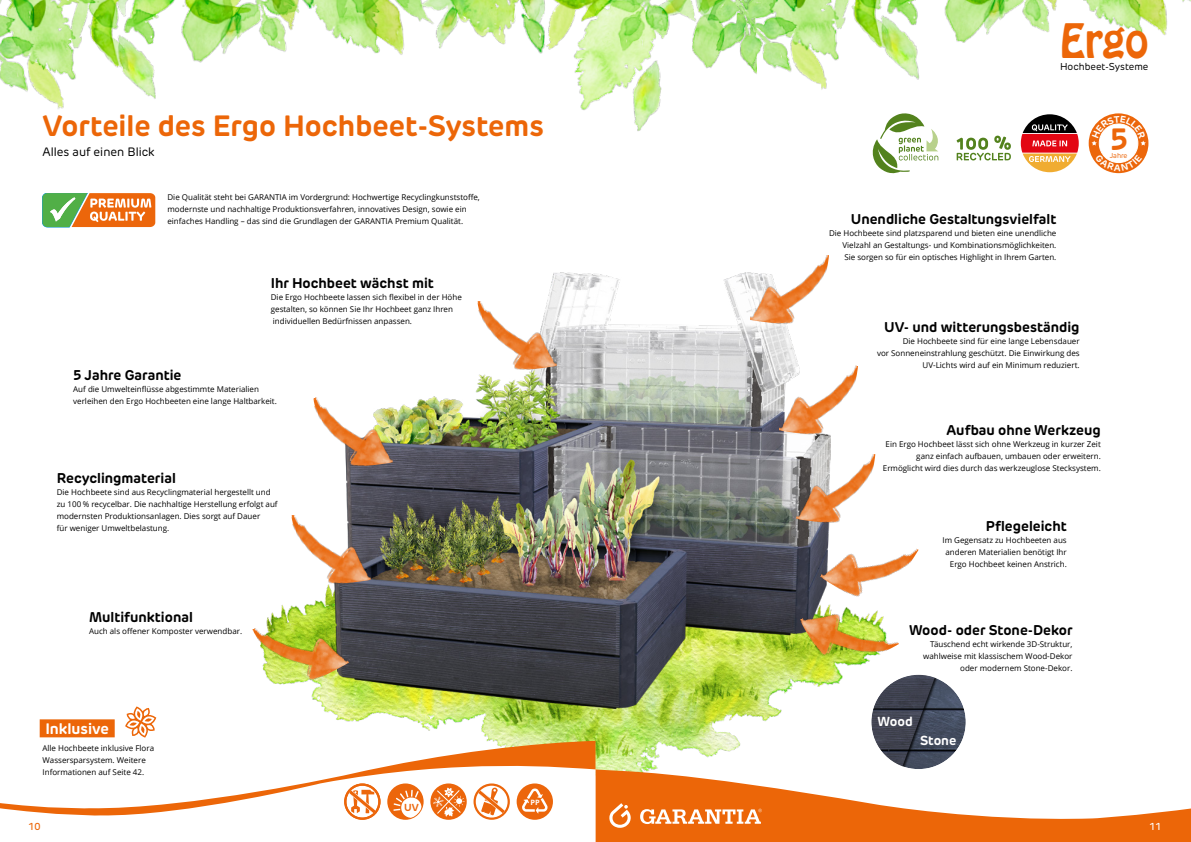
<style>
.page{position:relative;width:1191px;height:842px;background:#fff}
.page>*{position:absolute;margin:0;border:0;box-sizing:border-box;transform-origin:0 0}
.t1{font:41.8px "Hobo Std";color:#ec6608}
.t2{font:700 30.4px "New Rubrik Edge";color:#ec660a}
.t3{font:700 29px "New Rubrik Edge";color:#ec6608}
.t4{font:700 15px "New Rubrik Edge";color:#fff}
.t5{font:700 14px "New Rubrik Edge";color:#000}
.t6{font:700 13px "New Rubrik Edge";color:#fff}
.t7{font:12px "New Rubrik Edge";color:#000}
.t8{font:700 10.1px "New Rubrik Edge";color:#ec660b}
.t9{font:500 10px "New Rubrik Edge";color:#ec6608}
.t10{font:500 10px "New Rubrik Edge";color:#fff}
.t11{font:9.9px "New Rubrik Edge";color:#000}
.t12{font:8px/12px "Open Sans";color:#000}
.t13{font:700 7.4px "Open Sans";color:#fff}
.t14{font:7px "New Rubrik Edge";letter-spacing:-.01em;color:#ec660a}
</style>
<div class="page">
<img style="left:311px;top:590px;width:530px;height:179px">
<img style="left:335px;top:272px;width:496px;height:436px">
<img style="left:0;top:0;width:734px;height:131px">
<img style="left:734px;top:0;width:457px;height:148px">
<img style="left:778px;top:356px;width:80px;height:84px">
<img style="left:749px;top:255px;width:80px;height:75px">
<img style="left:477px;top:292px;width:80px;height:84px">
<img style="left:313px;top:388px;width:80px;height:84px">
<img style="left:291px;top:505px;width:80px;height:85px">
<img style="left:252px;top:596px;width:97px;height:99px">
<img style="left:796px;top:445px;width:79px;height:84px">
<img style="left:819px;top:513px;width:99px;height:70px">
<img style="left:799px;top:583px;width:100px;height:97px">
<svg style="left:42px;top:193px;width:113px;height:34px;background:#c2994f"></svg>
<div style="left:40px;top:719px;width:75px;height:18px;background:#ec6608"></div>
<svg style="left:125px;top:706px;width:32px;height:32px"></svg>
<img style="left:871px;top:675px;width:94px;height:94px;border-radius:47px">
<div style="left:871px;top:674px;width:67px;height:95px;background:#000;opacity:.75"></div>
<img style="left:871px;top:675px;width:63px;height:91px">
<div style="left:867px;top:670px;width:103px;height:103px;border:4px solid #fff;border-radius:50%"></div>
<svg style="left:595px;top:769px;width:596px;height:73px;fill:#ec6608"></svg>
<svg style="left:311px;top:741px;width:284px;height:16px"></svg>
<svg style="left:0;top:757px;width:595px;height:63px"></svg>
<svg style="left:640px;top:809px;width:122px;height:15px"></svg>
<svg style="left:609px;top:803px;width:21px;height:25px"></svg>
<svg style="left:473px;top:783px;width:37px;height:37px"></svg>
<div style="left:387px;top:783px;width:36px;height:37px;background:#ec660b;border-radius:50%"></div>
<svg style="left:393px;top:790px;width:26px;height:21px"></svg>
<div style="left:401px;top:797px;width:20px;height:21px;background:#fff;border-radius:50%"></div>
<svg style="left:344px;top:783px;width:36px;height:37px"></svg>
<svg style="left:430px;top:783px;width:37px;height:37px"></svg>
<svg style="left:433px;top:787px;width:32px;height:30px"></svg>
<svg style="left:516px;top:783px;width:37px;height:37px"></svg>
<svg style="left:522px;top:788px;width:25px;height:25px"></svg>
<svg style="left:1020px;top:113px;width:59px;height:60px"></svg>
<svg style="left:956px;top:136px;width:55px;height:24px"></svg>
<svg style="left:872px;top:113px;width:71px;height:60px"></svg>
<svg style="left:1088px;top:113px;width:60px;height:60px"></svg>
<h3 class="t3" style="left:43px;top:107px;width:503px">Vorteile des Ergo Hochbeet-Systems</h3>
<h3 class="t7" style="left:43px;top:144px;width:114px">Alles auf einen Blick</h3>
<p class="t12" style="left:167px;top:191px;width:314px">Die Qualität steht bei GARANTIA im Vordergrund: Hochwertige Recyclingkunststoffe, modernste und nachhaltige Produktionsverfahren, innovatives Design, sowie ein einfaches Handling – das sind die Grundlagen der GARANTIA Premium Qualität.</p>
<h3 class="t5" style="left:271px;top:274px;width:165px">Ihr Hochbeet wächst mit</h3>
<p class="t12" style="left:271px;top:291px;width:192px">Die Ergo Hochbeete lassen sich flexibel in der Höhe gestalten, so können Sie Ihr Hochbeet ganz Ihren individuellen Bedürfnissen anpassen.</p>
<h3 class="t5" style="left:73px;top:366px;width:110px">5 Jahre Garantie</h3>
<p class="t12" style="left:73px;top:383px;width:205px">Auf die Umwelteinflüsse abgestimmte Materialien verleihen den Ergo Hochbeeten eine lange Haltbarkeit.</p>
<h3 class="t5" style="left:57px;top:469px;width:121px">Recyclingmaterial</h3>
<p class="t12" style="left:57px;top:486px;width:222px">Die Hochbeete sind aus Recyclingmaterial hergestellt und zu 100 % recycelbar. Die nachhaltige Herstellung erfolgt auf modernsten Produktionsanlagen. Dies sorgt auf Dauer<br>für weniger Umweltbelastung.</p>
<h3 class="t5" style="left:89px;top:608px;width:105px">Multifunktional</h3>
<p class="t12" style="left:89px;top:625px;width:155px">Auch als offener Komposter verwendbar.</p>
<h3 class="t4" style="left:45px;top:719px;width:65px">Inklusive</h3>
<p class="t12" style="left:43px;top:742px;width:113px">Alle Hochbeete inklusive Flora<br>Wassersparsystem. Weitere<br>Informationen auf Seite 42.</p>
<p class="t8" style="left:404px;top:801px;width:16px">UV</p>
<p class="t13" style="left:530px;top:797px;width:11px">PP</p>
<h1 class="t1" style="left:1060px;top:12px;width:90px">Ergo</h1>
<p class="t11" style="left:1060px;top:61px;width:90px">Hochbeet-Systeme</p>
<h2 class="t2" style="left:1109px;top:120px;width:20px">5</h2>
<h3 class="t5" style="left:851px;top:211px;width:207px">Unendliche Gestaltungsvielfalt</h3>
<p class="t12" style="left:842px;top:227px;width:215px;text-align:justify;text-indent:-13px">Die Hochbeete sind platzsparend und bieten eine unendliche Vielzahl an Gestaltungs- und Kombinationsmöglichkeiten.<br>Sie sorgen so für ein optisches Highlight in Ihrem Garten.</p>
<p class="t14" style="left:1109px;top:151px;width:19px">Jahre</p>
<h3 class="t5" style="left:884px;top:318px;width:197px">UV- und witterungsbeständig</h3>
<p class="t12" style="left:877px;top:335px;width:204px;text-align:right">Die Hochbeete sind für eine lange Lebensdauer<br>vor Sonneneinstrahlung geschützt. Die Einwirkung des<br>UV-Lichts wird auf ein Minimum reduziert.</p>
<h3 class="t5" style="left:946px;top:421px;width:156px">Aufbau ohne Werkzeug</h3>
<p class="t12" style="left:883px;top:438px;width:219px;text-align:right">Ein Ergo Hochbeet lässt sich ohne Werkzeug in kurzer Zeit ganz einfach aufbauen, umbauen oder erweitern.<br>Ermöglicht wird dies durch das werkzeuglose Stecksystem.</p>
<h3 class="t5" style="left:986px;top:518px;width:82px">Pflegeleicht</h3>
<p class="t12" style="left:942px;top:534px;width:126px;text-align:right">Im Gegensatz zu Hochbeeten aus anderen Materialien benötigt Ihr<br>Ergo Hochbeet keinen Anstrich.</p>
<h3 class="t5" style="left:909px;top:621px;width:165px">Wood- oder Stone-Dekor</h3>
<p class="t12" style="left:923px;top:638px;width:151px;text-align:right">Täuschend echt wirkende 3D-Struktur, wahlweise mit klassischem Wood-Dekor oder modernem Stone-Dekor.</p>
<h3 class="t6" style="left:877px;top:713px;width:37px">Wood</h3>
<h3 class="t6" style="left:920px;top:733px;width:38px">Stone</h3>
<p class="t9" style="left:28px;top:820px;width:14px">10</p>
<p class="t10" style="left:1149px;top:820px;width:14px">11</p>
</div>
